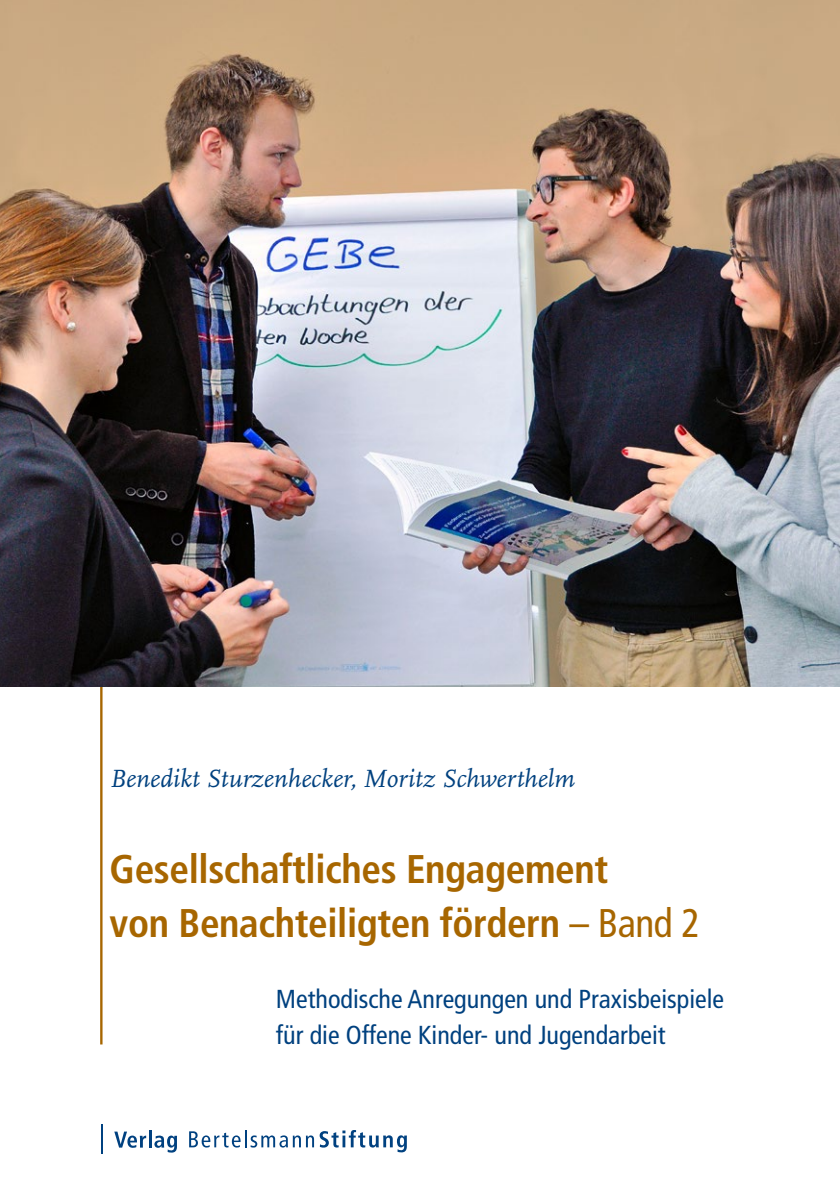
<style>
.page{position:relative;width:840px;height:1191px;background:#fff}
.page>*{position:absolute;margin:0;border:0;box-sizing:border-box;transform-origin:0 0}
.t1{font:700 condensed 40px/54px "Frutiger LT Com";letter-spacing:-.01em;color:#a76600}
.t2{font:condensed 26px/36px "Frutiger LT Com";color:#00417f}
.t3{font:italic 26px "Scala OT";color:#00417f}
.s1{font-weight:400}
</style>
<div class="page">
<hr style="left:100px;top:675px;width:2px;height:369px;background:#a76600">
<svg style="left:189px;top:1130px;width:217px;height:22px"></svg>
<hr style="left:101px;top:1124px;width:2px;height:29px;background:#004180">
<svg style="left:114px;top:1130px;width:63px;height:22px"></svg>
<img style="left:0;top:0;width:839px;height:686px">
<p class="t3" style="left:110px;top:764px;width:466px">Benedikt Sturzenhecker, Moritz Schwerthelm</p>
<p class="t1" style="left:110px;top:842px;width:592px">Gesellschaftliches Engagement<br>von Benachteiligten fördern <span class="s1">– Band 2</span></p>
<p class="t2" style="left:276px;top:981px;width:449px">Methodische Anregungen und Praxisbeispiele für die Offene Kinder- und Jugendarbeit</p>
</div>
